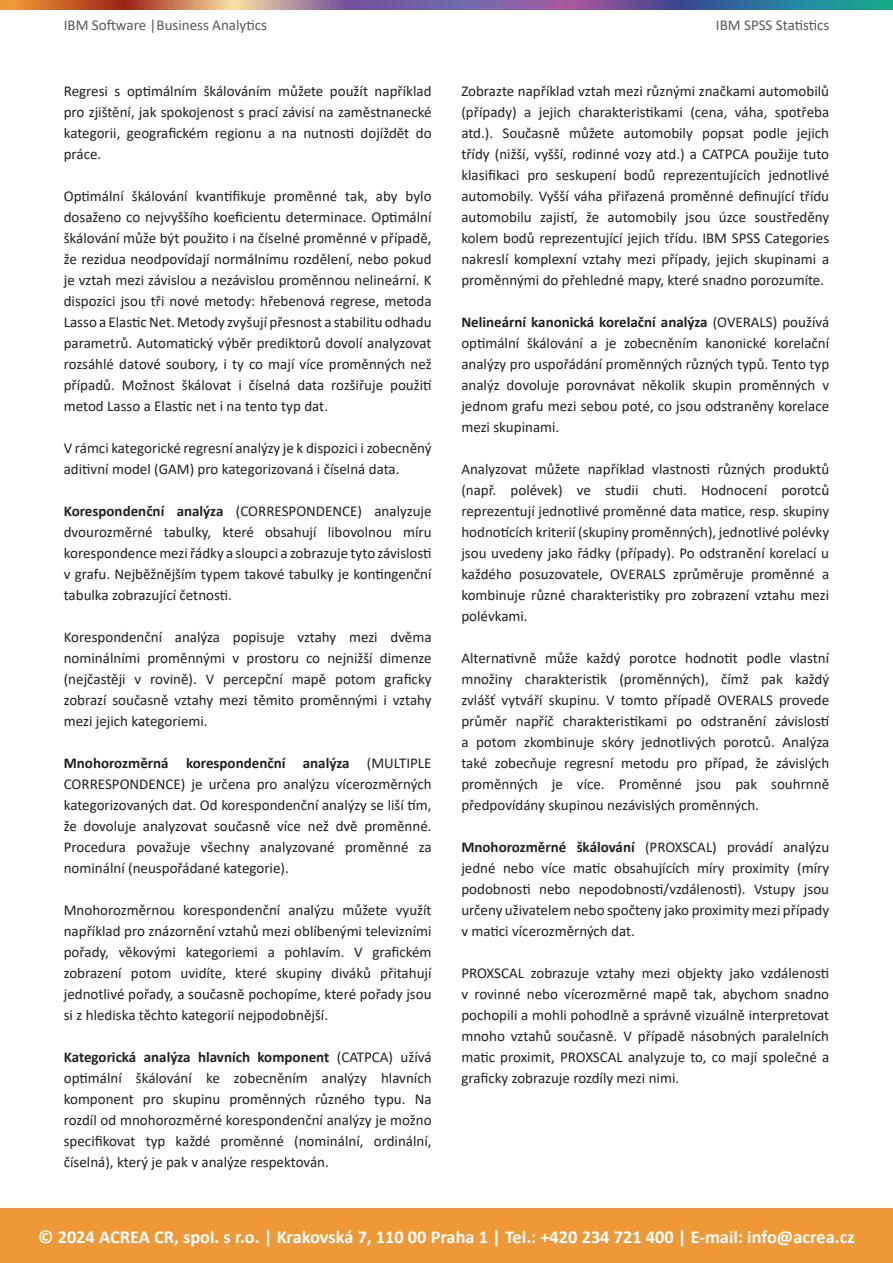
<style>
.page{position:relative;width:893px;height:1263px;background:#fff}
.page>*{position:absolute;margin:0;border:0;box-sizing:border-box;transform-origin:0 0}
.t1{font:700 18.3px "Calibri";color:#fff}
.t2{font:15px/21px "Calibri";color:#231f20;text-align:justify}
.t3{font:15px "Calibri";color:#57585a}
.s1{font-weight:700}
</style>
<div class="page">
<div style="left:0;top:1209px;width:893px;height:54px;background:#ee9837"></div>
<svg style="left:0;top:0;width:893px;height:9px;background:#827085"></svg>
<p class="t3" style="left:64px;top:14px;width:205px">IBM Software |Business Analytics</p>
<p class="t3" style="left:716px;top:14px;width:115px">IBM SPSS Statistics</p>
<p class="t2" style="left:64px;top:80px;width:369px">Regresi s optimálním škálováním můžete použít například pro zjištění, jak spokojenost s prací závisí na zaměstnanecké kategorii, geografickém regionu a na nutnosti dojíždět do práce.</p>
<p class="t2" style="left:64px;top:185px;width:369px">Optimální škálování kvantifikuje proměnné tak, aby bylo dosaženo co nejvyššího koeficientu determinace. Optimální škálování může být použito i na číselné proměnné v případě, že rezidua neodpovídají normálnímu rozdělení, nebo pokud je vztah mezi závislou a nezávislou proměnnou nelineární. K dispozici jsou tři nové metody: hřebenová regrese, metoda Lasso a Elastic Net. Metody zvyšují přesnost a stabilitu odhadu parametrů. Automatický výběr prediktorů dovolí analyzovat rozsáhlé datové soubory, i ty co mají více proměnných než případů. Možnost škálovat i číselná data rozšiřuje použití metod Lasso a Elastic net i na tento typ dat.</p>
<p class="t2" style="left:64px;top:437px;width:369px">V rámci kategorické regresní analýzy je k dispozici i zobecněný aditivní model (GAM) pro kategorizovaná i číselná data.</p>
<p class="t2" style="left:64px;top:500px;width:369px"><span class="s1">Korespondenční analýza</span> (CORRESPONDENCE) analyzuje dvourozměrné tabulky, které obsahují libovolnou míru korespondence mezi řádky a sloupci a zobrazuje tyto závislosti v grafu. Nejběžnějším typem takové tabulky je kontingenční tabulka zobrazující četnosti.</p>
<p class="t2" style="left:64px;top:626px;width:369px">Korespondenční analýza popisuje vztahy mezi dvěma nominálními proměnnými v prostoru co nejnižší dimenze (nejčastěji v rovině). V percepční mapě potom graficky zobrazí současně vztahy mezi těmito proměnnými i vztahy mezi jejich kategoriemi.</p>
<p class="t2" style="left:64px;top:752px;width:369px"><span class="s1">Mnohorozměrná korespondenční analýza</span> (MULTIPLE CORRESPONDENCE) je určena pro analýzu vícerozměrných kategorizovaných dat. Od korespondenční analýzy se liší tím, že dovoluje analyzovat současně více než dvě proměnné.<br>Procedura považuje všechny analyzované proměnné za nominální (neuspořádané kategorie).</p>
<p class="t2" style="left:64px;top:899px;width:369px">Mnohorozměrnou korespondenční analýzu můžete využít například pro znázornění vztahů mezi oblíbenými televizními pořady, věkovými kategoriemi a pohlavím. V grafickém zobrazení potom uvidíte, které skupiny diváků přitahují jednotlivé pořady, a současně pochopíme, které pořady jsou si z hlediska těchto kategorií nejpodobnější.</p>
<p class="t2" style="left:64px;top:1046px;width:369px"><span class="s1">Kategorická analýza hlavních komponent</span> (CATPCA) užívá optimální škálování ke zobecněním analýzy hlavních komponent pro skupinu proměnných různého typu. Na rozdíl od mnohorozměrné korespondenční analýzy je možno specifikovat typ každé proměnné (nominální, ordinální, číselná), který je pak v analýze respektován.</p>
<p class="t2" style="left:461px;top:80px;width:369px">Zobrazte například vztah mezi různými značkami automobilů (případy) a jejich charakteristikami (cena, váha, spotřeba atd.). Současně můžete automobily popsat podle jejich třídy (nižší, vyšší, rodinné vozy atd.) a CATPCA použije tuto klasifikaci pro seskupení bodů reprezentujících jednotlivé automobily. Vyšší váha přiřazená proměnné definující třídu automobilu zajistí, že automobily jsou úzce soustředěny kolem bodů reprezentující jejich třídu. IBM SPSS Categories nakreslí komplexní vztahy mezi případy, jejich skupinami a proměnnými do přehledné mapy, které snadno porozumíte.</p>
<p class="t2" style="left:461px;top:311px;width:369px"><span class="s1">Nelineární kanonická korelační analýza</span> (OVERALS) používá optimální škálování a je zobecněním kanonické korelační analýzy pro uspořádání proměnných různých typů. Tento typ analýz dovoluje porovnávat několik skupin proměnných v jednom grafu mezi sebou poté, co jsou odstraněny korelace mezi skupinami.</p>
<p class="t2" style="left:461px;top:458px;width:369px">Analyzovat můžete například vlastnosti různých produktů (např. polévek) ve studii chuti. Hodnocení porotců reprezentují jednotlivé proměnné data matice, resp. skupiny hodnotících kriterií (skupiny proměnných), jednotlivé polévky jsou uvedeny jako řádky (případy). Po odstranění korelací u každého posuzovatele, OVERALS zprůměruje proměnné a kombinuje různé charakteristiky pro zobrazení vztahu mezi polévkami.</p>
<p class="t2" style="left:461px;top:647px;width:369px">Alternativně může každý porotce hodnotit podle vlastní množiny charakteristik (proměnných), čímž pak každý zvlášť vytváří skupinu. V tomto případě OVERALS provede průměr napříč charakteristikami po odstranění závislostí a potom zkombinuje skóry jednotlivých porotců. Analýza také zobecňuje regresní metodu pro případ, že závislých proměnných je více. Proměnné jsou pak souhrnně předpovídány skupinou nezávislých proměnných.</p>
<p class="t2" style="left:461px;top:836px;width:369px"><span class="s1">Mnohorozměrné škálování</span> (PROXSCAL) provádí analýzu jedné nebo více matic obsahujících míry proximity (míry podobnosti nebo nepodobnosti/vzdálenosti). Vstupy jsou určeny uživatelem nebo spočteny jako proximity mezi případy v matici vícerozměrných dat.</p>
<p class="t2" style="left:461px;top:962px;width:369px">PROXSCAL zobrazuje vztahy mezi objekty jako vzdálenosti v rovinné nebo vícerozměrné mapě tak, abychom snadno pochopili a mohli pohodlně a správně vizuálně interpretovat mnoho vztahů současně. V případě násobných paralelních matic proximit, PROXSCAL analyzuje to, co mají společné a graficky zobrazuje rozdíly mezi nimi.</p>
<p class="t1" style="left:38px;top:1224px;width:818px">© 2024 ACREA CR, spol. s r.o. | Krakovská 7, 110 00 Praha 1 | Tel.: +420 234 721 400 | E-mail: info@acrea.cz</p>
</div>
